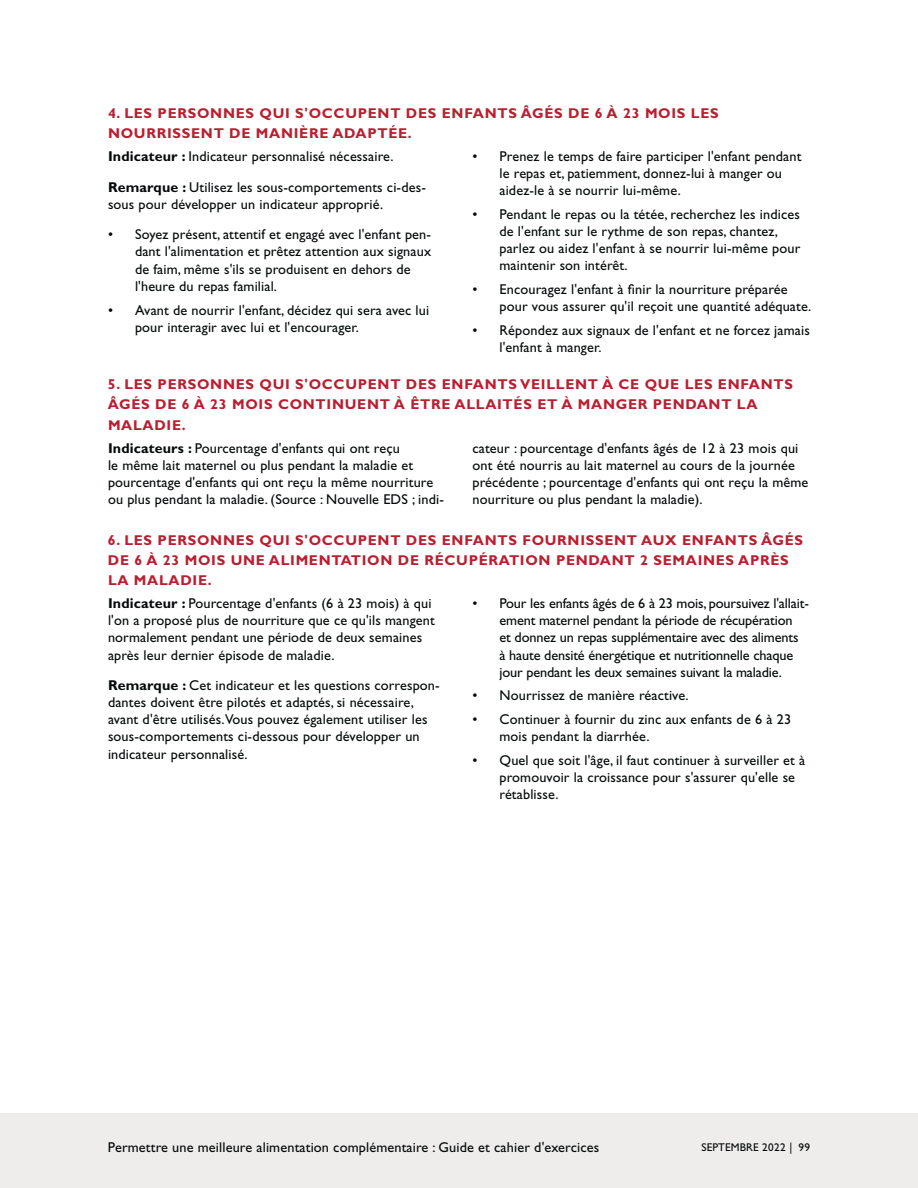
<style>
.page{position:relative;width:918px;height:1188px;background:#fff}
.page>*{position:absolute;margin:0;border:0;box-sizing:border-box;transform-origin:0 0}
.t1{font:14.25px/17.1px "Gill Sans Std";letter-spacing:.01em;color:#040909}
.t2{font:700 14.25px/20.2px "Gill Sans Std";letter-spacing:.05em;color:#b91f30}
.t3{font:14.25px/17.1px "Gill Sans Std";letter-spacing:-.01em;color:#040909}
.t4{font:11.25px "Gill Sans Std";letter-spacing:.01em;color:#040909}
.s1{font-weight:700}
</style>
<div class="page">
<div style="left:0;top:1114px;width:918px;height:74px;background:#eeedec"></div>
<h3 class="t2" style="left:108px;top:104px;width:612px">4. LES PERSONNES QUI S'OCCUPENT DES ENFANTS ÂGÉS DE 6 À 23 MOIS LES<br>NOURRISSENT DE MANIÈRE ADAPTÉE.</h3>
<p class="t1" style="left:108px;top:149px;width:287px"><span class="s1">Indicateur :</span> Indicateur personnalisé nécessaire.</p>
<p class="t1" style="left:108px;top:180px;width:319px"><span class="s1">Remarque :</span> Utilisez les sous-comportements ci-des&shy;sous pour développer un indicateur approprié.</p>
<p class="t1" style="left:135px;top:227px;width:298px;text-indent:-27px">• Soyez présent, attentif et engagé avec l'enfant pen&shy;dant l'alimentation et prêtez attention aux signaux de faim, même s'ils se produisent en dehors de l'heure du repas familial.</p>
<p class="t1" style="left:135px;top:303px;width:296px;text-indent:-27px">• Avant de nourrir l'enfant, décidez qui sera avec lui pour interagir avec lui et l'encourager.</p>
<p class="t1" style="left:500px;top:149px;width:304px;text-indent:-27px">• Prenez le temps de faire participer l'enfant pendant le repas et, patiemment, donnez-lui à manger ou aidez-le à se nourrir lui-même.</p>
<p class="t1" style="left:500px;top:207px;width:302px;text-indent:-27px">• Pendant le repas ou la tétée, recherchez les indices de l'enfant sur le rythme de son repas, chantez, parlez ou aidez l'enfant à se nourrir lui-même pour maintenir son intérêt.</p>
<p class="t1" style="left:500px;top:282px;width:313px;text-indent:-27px">• Encouragez l'enfant à finir la nourriture préparée pour vous assurer qu'il reçoit une quantité adéquate.</p>
<p class="t1" style="left:500px;top:323px;width:312px;text-indent:-27px">• Répondez aux signaux de l'enfant et ne forcez jamais l'enfant à manger.</p>
<h3 class="t2" style="left:108px;top:376px;width:687px">5. LES PERSONNES QUI S'OCCUPENT DES ENFANTS VEILLENT À CE QUE LES ENFANTS<br>ÂGÉS DE 6 À 23 MOIS CONTINUENT À ÊTRE ALLAITÉS ET À MANGER PENDANT LA<br>MALADIE.</h3>
<p class="t1" style="left:108px;top:441px;width:337px"><span class="s1">Indicateurs :</span> Pourcentage d'enfants qui ont reçu<br>le même lait maternel ou plus pendant la maladie et pourcentage d'enfants qui ont reçu la même nourriture ou plus pendant la maladie. (Source : Nouvelle EDS ; indi-</p>
<p class="t1" style="left:473px;top:441px;width:337px">cateur : pourcentage d'enfants âgés de 12 à 23 mois qui ont été nourris au lait maternel au cours de la journée précédente ; pourcentage d'enfants qui ont reçu la même nourriture ou plus pendant la maladie).</p>
<h3 class="t2" style="left:108px;top:531px;width:697px">6. LES PERSONNES QUI S'OCCUPENT DES ENFANTS FOURNISSENT AUX ENFANTS ÂGÉS<br>DE 6 À 23 MOIS UNE ALIMENTATION DE RÉCUPÉRATION PENDANT 2 SEMAINES APRÈS<br>LA MALADIE.</h3>
<p class="t1" style="left:108px;top:596px;width:328px"><span class="s1">Indicateur :</span> Pourcentage d'enfants (6 à 23 mois) à qui l'on a proposé plus de nourriture que ce qu'ils mangent normalement pendant une période de deux semaines après leur dernier épisode de maladie.</p>
<p class="t1" style="left:108px;top:678px;width:333px"><span class="s1">Remarque :</span> Cet indicateur et les questions correspon&shy;dantes doivent être pilotés et adaptés, si nécessaire, avant d'être utilisés.Vous pouvez également utiliser les sous-comportements ci-dessous pour développer un indicateur personnalisé.</p>
<p class="t3" style="left:500px;top:596px;width:311px;text-indent:-27px">• Pour les enfants âgés de 6 à 23 mois, poursuivez l'allait&shy;ement maternel pendant la période de récupération<br>et donnez un repas supplémentaire avec des aliments<br>à haute densité énergétique et nutritionnelle chaque jour pendant les deux semaines suivant la maladie.</p>
<p class="t1" style="left:473px;top:689px;width:218px">• Nourrissez de manière réactive.</p>
<p class="t1" style="left:500px;top:712px;width:293px;text-indent:-27px">• Continuer à fournir du zinc aux enfants de 6 à 23 mois pendant la diarrhée.</p>
<p class="t1" style="left:500px;top:753px;width:307px;text-indent:-27px">• Quel que soit l'âge, il faut continuer à surveiller et à promouvoir la croissance pour s'assurer qu'elle se rétablisse.</p>
<p class="t1" style="left:108px;top:1140px;width:493px">Permettre une meilleure alimentation complémentaire : Guide et cahier d'exercices</p>
<p class="t4" style="left:701px;top:1143px;width:110px">SEPTEMBRE 2022 | 99</p>
</div>
